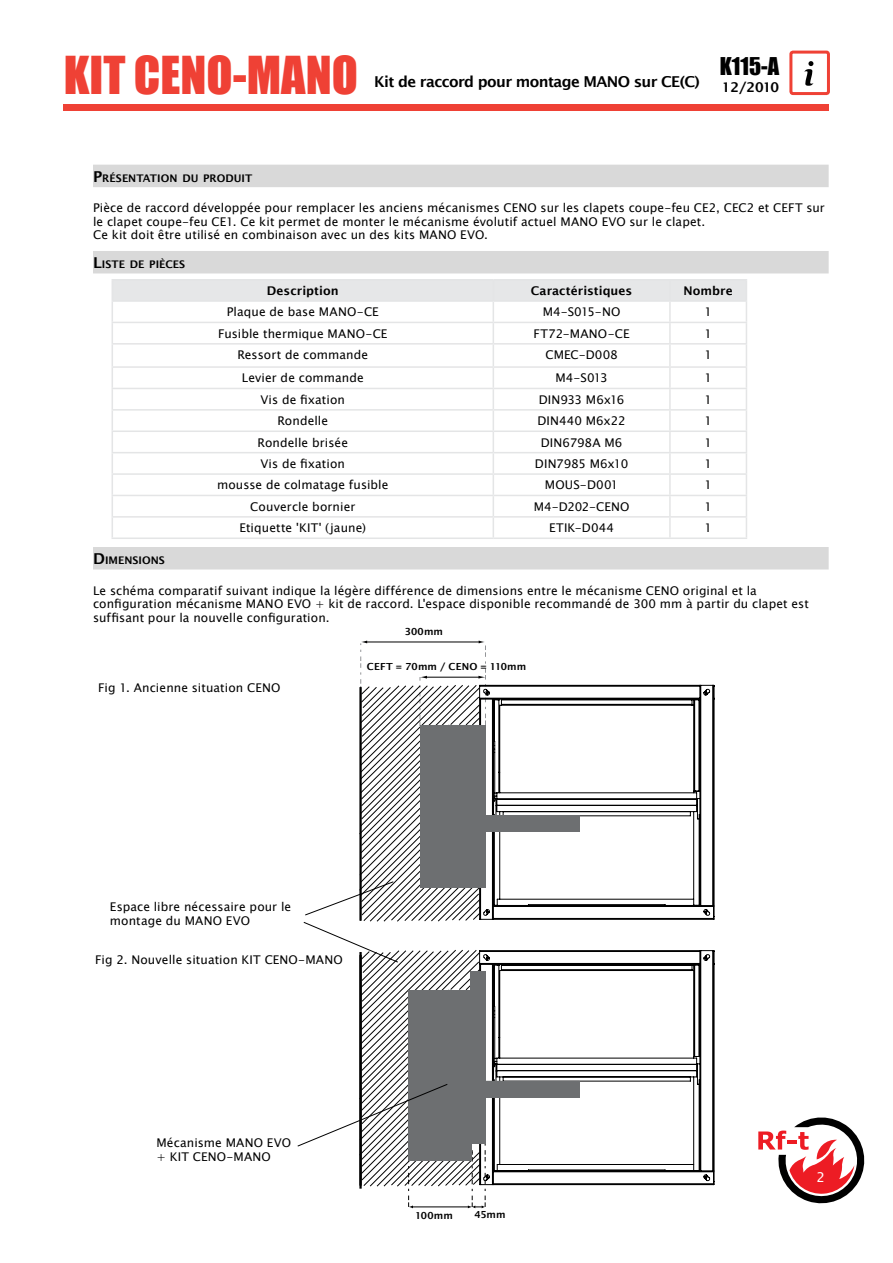
<style>
.page{position:relative;width:893px;height:1263px;background:#fff}
.page>*{position:absolute;margin:0;border:0;box-sizing:border-box;transform-origin:0 0}
.t1{font:48px "Impact";color:#ef4135}
.t2{font:22.5px "Impact";color:#000}
.t3{font:600 15px "Lucida Sans";letter-spacing:-.04em;color:#000}
.t4{font:600 13.5px "Lucida Sans";letter-spacing:-.035em;color:#000}
.t5{font:13.5px "Lucida Sans";color:#fff}
.t6{font:12px/13.5px "Lucida Sans Unicode";letter-spacing:.01em;color:#000}
.t7{font:600 12px "Lucida Sans";letter-spacing:.005em;color:#000}
.t8{font:12px "Lucida Sans Unicode";letter-spacing:-.02em;color:#000}
.t9{font:12px "Lucida Sans Unicode";letter-spacing:-.025em;color:#000}
.t10{font:600 10.5px "Lucida Sans";letter-spacing:.005em;color:#000}
.t11{font:600 9.75px "Lucida Sans";letter-spacing:.01em;color:#000}
.s1{font-size:15px}
</style>
<div class="page">
<div style="left:64px;top:104px;width:765px;height:7px;background:#ef4135"></div>
<svg style="left:804px;top:61px;width:9px;height:25px"></svg>
<div style="left:789px;top:51px;width:41px;height:44px;border:3px solid #ef4135;border-radius:2px"></div>
<svg style="left:758px;top:1117px;width:107px;height:87px"></svg>
<svg style="left:579px;top:685px;width:135px;height:500px"></svg>
<div style="left:93px;top:165px;width:736px;height:22px;background:#d9d9d9"></div>
<div style="left:93px;top:251px;width:736px;height:22px;background:#d9d9d9"></div>
<div style="left:93px;top:547px;width:736px;height:22px;background:#d9d9d9"></div>
<hr style="left:112px;top:279px;width:381px;height:1px;background:#e4e5e6">
<hr style="left:493px;top:279px;width:177px;height:1px;background:#e4e5e6">
<hr style="left:670px;top:279px;width:77px;height:1px;background:#e4e5e6">
<svg style="left:112px;top:280px;width:635px;height:257px"></svg>
<hr style="left:112px;top:537px;width:381px;height:2px;background:#e4e5e6">
<hr style="left:493px;top:537px;width:177px;height:2px;background:#e4e5e6">
<hr style="left:670px;top:537px;width:77px;height:2px;background:#e4e5e6">
<svg style="left:297px;top:640px;width:282px;height:568px"></svg>
<h1 class="t1" style="left:64px;top:38px;width:296px">KIT CENO-MANO</h1>
<p class="t3" style="left:374px;top:73px;width:327px">Kit de raccord pour montage MANO sur CE(C)</p>
<h2 class="t2" style="left:720px;top:49px;width:61px">K115-A</h2>
<p class="t4" style="left:722px;top:80px;width:59px">12/2010</p>
<p class="t10" style="left:93px;top:172px;width:161px"><span class="s1">P</span>RÉSENTATION DU PRODUIT</p>
<p class="t6" style="left:93px;top:201px;width:733px">Pièce de raccord développée pour remplacer les anciens mécanismes CENO sur les clapets coupe-feu CE2, CEC2 et CEFT sur le clapet coupe-feu CE1. Ce kit permet de monter le mécanisme évolutif actuel MANO EVO sur le clapet.<br>Ce kit doit être utilisé en combinaison avec un des kits MANO EVO.</p>
<p class="t10" style="left:93px;top:258px;width:94px"><span class="s1">L</span>ISTE DE PIÈCES</p>
<p class="t7" style="left:267px;top:284px;width:73px">Description</p>
<p class="t7" style="left:531px;top:284px;width:103px">Caractéristiques</p>
<p class="t7" style="left:683px;top:284px;width:51px">Nombre</p>
<p class="t6" style="left:227px;top:305px;width:154px">Plaque de base MANO-CE</p>
<p class="t6" style="left:543px;top:305px;width:79px">M4-S015-NO</p>
<p class="t6" style="left:704px;top:305px;width:9px">1</p>
<p class="t6" style="left:218px;top:327px;width:171px">Fusible thermique MANO-CE</p>
<p class="t6" style="left:533px;top:327px;width:98px">FT72-MANO-CE</p>
<p class="t6" style="left:704px;top:327px;width:9px">1</p>
<p class="t6" style="left:237px;top:348px;width:132px">Ressort de commande</p>
<p class="t6" style="left:545px;top:348px;width:74px">CMEC-D008</p>
<p class="t6" style="left:704px;top:348px;width:9px">1</p>
<p class="t6" style="left:242px;top:371px;width:123px">Levier de commande</p>
<p class="t6" style="left:556px;top:371px;width:54px">M4-S013</p>
<p class="t6" style="left:704px;top:371px;width:9px">1</p>
<p class="t6" style="left:260px;top:393px;width:86px">Vis de fixation</p>
<p class="t9" style="left:539px;top:390px;width:87px">DIN933 M6x16</p>
<p class="t6" style="left:704px;top:393px;width:9px">1</p>
<p class="t6" style="left:277px;top:414px;width:52px">Rondelle</p>
<p class="t6" style="left:537px;top:414px;width:90px">DIN440 M6x22</p>
<p class="t6" style="left:704px;top:414px;width:9px">1</p>
<p class="t6" style="left:258px;top:436px;width:92px">Rondelle brisée</p>
<p class="t6" style="left:541px;top:436px;width:83px">DIN6798A M6</p>
<p class="t6" style="left:704px;top:436px;width:9px">1</p>
<p class="t6" style="left:260px;top:457px;width:86px">Vis de fixation</p>
<p class="t8" style="left:535px;top:454px;width:95px">DIN7985 M6x10</p>
<p class="t6" style="left:704px;top:457px;width:9px">1</p>
<p class="t6" style="left:217px;top:478px;width:173px">mousse de colmatage fusible</p>
<p class="t6" style="left:545px;top:478px;width:75px">MOUS-D001</p>
<p class="t6" style="left:704px;top:478px;width:9px">1</p>
<p class="t6" style="left:250px;top:500px;width:107px">Couvercle bornier</p>
<p class="t6" style="left:534px;top:500px;width:97px">M4-D202-CENO</p>
<p class="t6" style="left:704px;top:500px;width:9px">1</p>
<p class="t6" style="left:239px;top:521px;width:128px">Etiquette 'KIT' (jaune)</p>
<p class="t6" style="left:549px;top:521px;width:66px">ETIK-D044</p>
<p class="t6" style="left:704px;top:521px;width:9px">1</p>
<p class="t10" style="left:93px;top:554px;width:73px"><span class="s1">D</span>IMENSIONS</p>
<p class="t6" style="left:93px;top:583px;width:717px">Le schéma comparatif suivant indique la légère différence de dimensions entre le mécanisme CENO original et la configuration mécanisme MANO EVO + kit de raccord. L'espace disponible recommandé de 300 mm à partir du clapet est suffisant pour la nouvelle configuration.</p>
<p class="t6" style="left:98px;top:681px;width:184px">Fig 1. Ancienne situation CENO</p>
<p class="t11" style="left:405px;top:626px;width:40px">300mm</p>
<p class="t11" style="left:367px;top:661px;width:161px">CEFT = 70mm / CENO = 110mm</p>
<p class="t6" style="left:110px;top:900px;width:183px">Espace libre nécessaire pour le montage du MANO EVO</p>
<p class="t6" style="left:95px;top:953px;width:249px">Fig 2. Nouvelle situation KIT CENO-MANO</p>
<p class="t6" style="left:156px;top:1136px;width:136px">Mécanisme MANO EVO + KIT CENO-MANO</p>
<p class="t11" style="left:415px;top:1210px;width:39px">100mm</p>
<p class="t11" style="left:474px;top:1209px;width:33px">45mm</p>
<p class="t5" style="left:816px;top:1169px;width:10px">2</p>
</div>
